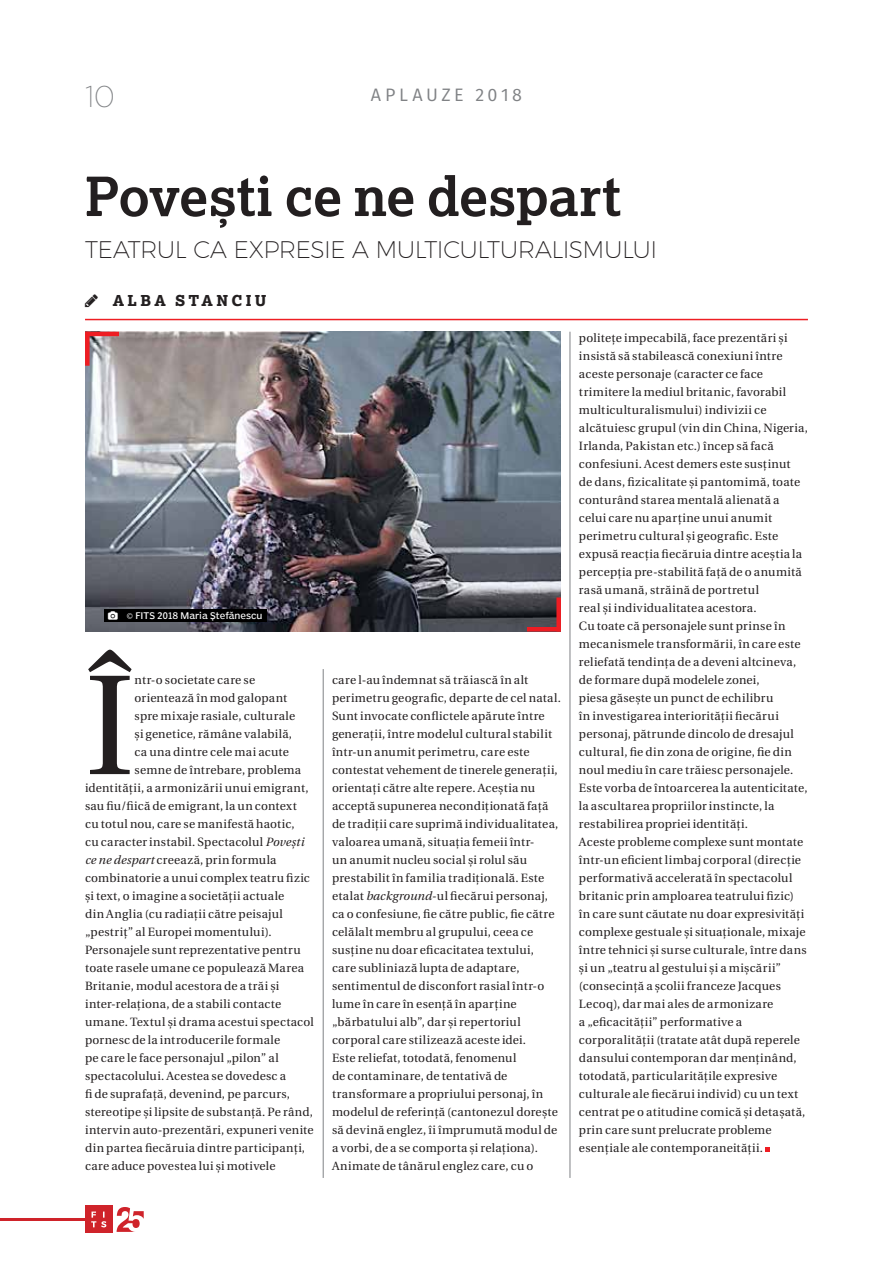
<style>
.page{position:relative;width:893px;height:1263px;background:#fff}
.page>*{position:absolute;margin:0;border:0;box-sizing:border-box;transform-origin:0 0}
.t1{font:142.05px "Heuristica";color:#231f20}
.t2{font:700 54px "Lexia";letter-spacing:-.005em;color:#231f20}
.t3{font:200 30px "Gotham";color:#808285}
.t4{font:200 24px "Montserrat";letter-spacing:-.02em;color:#231f20}
.t5{font:18px "Fira Sans";letter-spacing:.195em;color:#808285}
.t6{font:800 15px "Lexia";letter-spacing:.22em;color:#231f20}
.t7{font:12px/18px "Heuristica";letter-spacing:.02em;color:#231f20}
.t8{font:12px "Heuristica";letter-spacing:.04em;color:#231f20}
.t9{font:9px "Poynter Agate Regular One";color:#fff}
.s1{font-family:"Myriad Pro"}
.s2{font-style:italic}
</style>
<div class="page">
<hr style="left:0;top:1218px;width:98px;height:3px;background:#cf232a">
<svg style="left:117px;top:1207px;width:27px;height:25px"></svg>
<div style="left:85px;top:1206px;width:28px;height:27px;background:#cf232a"></div>
<svg style="left:91px;top:1211px;width:15px;height:16px"></svg>
<hr style="left:85px;top:319px;width:723px;height:1px;background:#ee1e23">
<svg style="left:765px;top:1148px;width:5px;height:4px"></svg>
<hr style="left:570px;top:332px;width:1px;height:846px;background:#808285">
<hr style="left:323px;top:669px;width:1px;height:509px;background:#808285">
<img style="left:85px;top:332px;width:476px;height:299px">
<div style="left:104px;top:609px;width:163px;height:13px;background:#000"></div>
<hr style="left:85px;top:332px;width:34px;height:4px;background:#ee1d23">
<div style="left:85px;top:332px;width:5px;height:34px;background:#ee1d23"></div>
<hr style="left:527px;top:627px;width:34px;height:4px;background:#ee1d23">
<div style="left:556px;top:597px;width:5px;height:34px;background:#ee1d23"></div>
<h3 class="t3" style="left:85px;top:77px;width:32px">10</h3>
<h3 class="t5" style="left:371px;top:82px;width:153px">APLAUZE 2018</h3>
<h2 class="t2" style="left:85px;top:162px;width:537px">Povești ce ne despart</h2>
<h3 class="t4" style="left:85px;top:231px;width:574px">TEATRUL CA EXPRESIE A MULTICULTURALISMULUI</h3>
<p class="t6" style="left:113px;top:291px;width:155px">ALBA STANCIU</p>
<p class="t9" style="left:127px;top:610px;width:137px"><span class="s1">©</span> FITS 2018 Maria Ștefănescu</p>
<h1 class="t1" style="left:85px;top:616px;width:51px">Î</h1>
<p class="t7" style="left:135px;top:671px;width:122px">ntr-o societate care se</p>
<p class="t7" style="left:135px;top:689px;width:154px">orientează în mod galopant</p>
<p class="t7" style="left:135px;top:707px;width:162px">spre mixaje rasiale, culturale</p>
<p class="t7" style="left:135px;top:725px;width:159px">și genetice, rămâne valabilă,</p>
<p class="t7" style="left:135px;top:743px;width:156px">ca una dintre cele mai acute</p>
<p class="t7" style="left:135px;top:761px;width:168px">semne de întrebare, problema</p>
<p class="t7" style="left:85px;top:779px;width:225px">identității, a armonizării unui emigrant,</p>
<p class="t7" style="left:85px;top:797px;width:213px">sau fiu/fiică de emigrant, la un context</p>
<p class="t7" style="left:85px;top:815px;width:211px">cu totul nou, care se manifestă haotic,</p>
<p class="t7" style="left:85px;top:833px;width:221px">cu caracter instabil. Spectacolul <span class="s2">Povești</span></p>
<p class="t7" style="left:85px;top:851px;width:193px"><span class="s2">ce ne despart</span> creează, prin formula</p>
<p class="t7" style="left:85px;top:869px;width:226px">combinatorie a unui complex teatru fizic</p>
<p class="t7" style="left:85px;top:887px;width:201px">și text, o imagine a societății actuale</p>
<p class="t7" style="left:85px;top:905px;width:199px">din Anglia (cu radiații către peisajul</p>
<p class="t7" style="left:85px;top:923px;width:188px">„pestriț” al Europei momentului).</p>
<p class="t7" style="left:85px;top:941px;width:217px">Personajele sunt reprezentative pentru</p>
<p class="t7" style="left:85px;top:959px;width:221px">toate rasele umane ce populează Marea</p>
<p class="t7" style="left:85px;top:977px;width:196px">Britanie, modul acestora de a trăi și</p>
<p class="t7" style="left:85px;top:995px;width:198px">inter-relaționa, de a stabili contacte</p>
<p class="t7" style="left:85px;top:1013px;width:230px">umane. Textul și drama acestui spectacol</p>
<p class="t7" style="left:85px;top:1031px;width:197px">pornesc de la introducerile formale</p>
<p class="t7" style="left:85px;top:1049px;width:195px">pe care le face personajul „pilon” al</p>
<p class="t7" style="left:85px;top:1067px;width:202px">spectacolului. Acestea se dovedesc a</p>
<p class="t7" style="left:85px;top:1085px;width:206px">fi de suprafață, devenind, pe parcurs,</p>
<p class="t7" style="left:85px;top:1103px;width:229px">stereotipe și lipsite de substanță. Pe rând,</p>
<p class="t7" style="left:85px;top:1121px;width:230px">intervin auto-prezentări, expuneri venite</p>
<p class="t8" style="left:85px;top:1139px;width:222px">din partea fiecăruia dintre participanți,</p>
<p class="t7" style="left:85px;top:1157px;width:192px">care aduce povestea lui și motivele</p>
<p class="t7" style="left:332px;top:671px;width:230px">care l-au îndemnat să trăiască în alt perimetru geografic, departe de cel natal.<br>Sunt invocate conflictele apărute între generații, între modelul cultural stabilit într-un anumit perimetru, care este contestat vehement de tinerele generații, orientați către alte repere. Aceștia nu acceptă supunerea necondiționată față de tradiții care suprimă individualitatea, valoarea umană, situația femeii într-<br>un anumit nucleu social și rolul său prestabilit în familia tradițională. Este etalat <span class="s2">background</span>-ul fiecărui personaj, ca o confesiune, fie către public, fie către celălalt membru al grupului, ceea ce susține nu doar eficacitatea textului, care subliniază lupta de adaptare, sentimentul de disconfort rasial într-o lume în care în esență în aparține „bărbatului alb”, dar și repertoriul corporal care stilizează aceste idei.<br>Este reliefat, totodată, fenomenul<br>de contaminare, de tentativă de transformare a propriului personaj, în modelul de referință (cantonezul dorește să devină englez, îi împrumută modul de a vorbi, de a se comporta și relaționa).<br>Animate de tânărul englez care, cu o</p>
<p class="t7" style="left:579px;top:329px;width:230px">politețe impecabilă, face prezentări și insistă să stabilească conexiuni între aceste personaje (caracter ce face trimitere la mediul britanic, favorabil multiculturalismului) indivizii ce alcătuiesc grupul (vin din China, Nigeria, Irlanda, Pakistan etc.) încep să facă confesiuni. Acest demers este susținut<br>de dans, fizicalitate și pantomimă, toate conturând starea mentală alienată a celui care nu aparține unui anumit perimetru cultural și geografic. Este expusă reacția fiecăruia dintre aceștia la percepția pre-stabilită față de o anumită rasă umană, străină de portretul<br>real și individualitatea acestora.<br>Cu toate că personajele sunt prinse în mecanismele transformării, în care este reliefată tendința de a deveni altcineva, de formare după modelele zonei,<br>piesa găsește un punct de echilibru<br>în investigarea interiorității fiecărui personaj, pătrunde dincolo de dresajul cultural, fie din zona de origine, fie din noul mediu în care trăiesc personajele.<br>Este vorba de întoarcerea la autenticitate, la ascultarea propriilor instincte, la restabilirea propriei identități.<br>Aceste probleme complexe sunt montate într-un eficient limbaj corporal (direcție performativă accelerată în spectacolul britanic prin amploarea teatrului fizic) în care sunt căutate nu doar expresivități complexe gestuale și situaționale, mixaje între tehnici și surse culturale, între dans și un „teatru al gestului și a mișcării” (consecință a școlii franceze Jacques Lecoq), dar mai ales de armonizare<br>a „eficacității” performative a corporalității (tratate atât după reperele dansului contemporan dar menținând, totodată, particularitățile expresive culturale ale fiecărui individ) cu un text centrat pe o atitudine comică și detașată, prin care sunt prelucrate probleme esențiale ale contemporaneității.</p>
</div>
